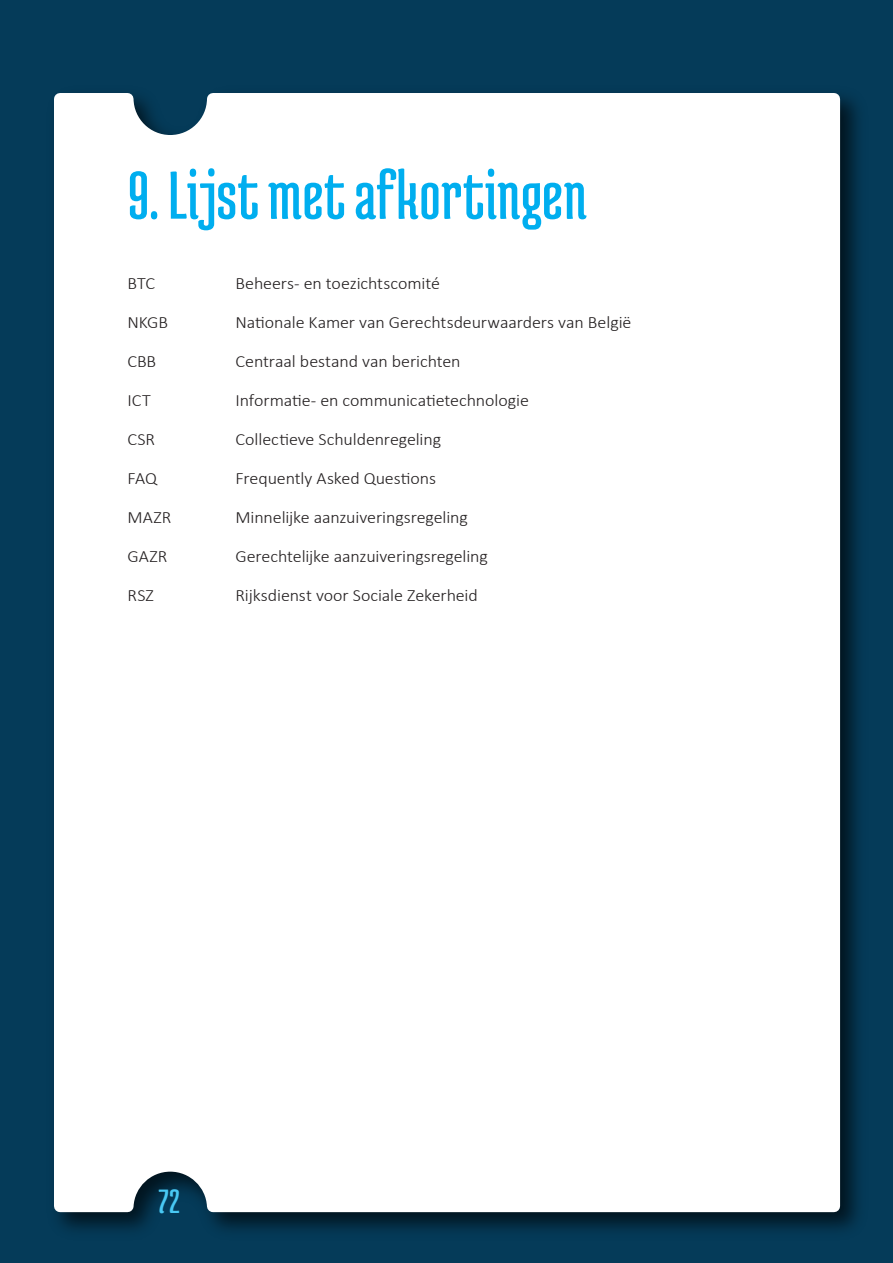
<style>
.page{position:relative;width:893px;height:1263px;background:#fff}
.page>*{position:absolute;margin:0;border:0;box-sizing:border-box;transform-origin:0 0}
.Heading_1{font:72px "Medula One";letter-spacing:.005em;color:#00aeef;scale:1.04 1}
.t1{font:36px "Medula One";color:#49c9f4;scale:1.04 1}
.t2{font:300 17.25px "Calibri";letter-spacing:-.005em;color:#231f20;scale:1.04 1}
</style>
<div class="page">
<div style="left:0;top:0;width:892px;height:1263px;background:#053b59"></div>
<div style="left:52px;top:91px;width:794px;height:1127px;background:#fff"></div>
<p class="Heading_1" style="left:128px;top:158px;width:443px">9. Lijst met afkortingen</p>
<p class="t2" style="left:128px;top:273px;width:28px">BTC</p>
<p class="t2" style="left:236px;top:273px;width:198px">Beheers- en toezichtscomité</p>
<p class="t2" style="left:128px;top:312px;width:40px">NKGB</p>
<p class="t2" style="left:236px;top:312px;width:382px">Nationale Kamer van Gerechtsdeurwaarders van België</p>
<p class="t2" style="left:128px;top:351px;width:29px">CBB</p>
<p class="t2" style="left:236px;top:351px;width:218px">Centraal bestand van berichten</p>
<p class="t2" style="left:128px;top:390px;width:24px">ICT</p>
<p class="t2" style="left:236px;top:390px;width:284px">Informatie- en communicatietechnologie</p>
<p class="t2" style="left:128px;top:429px;width:28px">CSR</p>
<p class="t2" style="left:236px;top:429px;width:199px">Collectieve Schuldenregeling</p>
<p class="t2" style="left:128px;top:468px;width:30px">FAQ</p>
<p class="t2" style="left:236px;top:468px;width:194px">Frequently Asked Questions</p>
<p class="t2" style="left:128px;top:507px;width:44px">MAZR</p>
<p class="t2" style="left:236px;top:507px;width:225px">Minnelijke aanzuiveringsregeling</p>
<p class="t2" style="left:128px;top:546px;width:40px">GAZR</p>
<p class="t2" style="left:236px;top:546px;width:244px">Gerechtelijke aanzuiveringsregeling</p>
<p class="t2" style="left:128px;top:585px;width:27px">RSZ</p>
<p class="t2" style="left:236px;top:585px;width:234px">Rijksdienst voor Sociale Zekerheid</p>
<h2 class="t1" style="left:159px;top:1182px;width:22px">72</h2>
</div>
